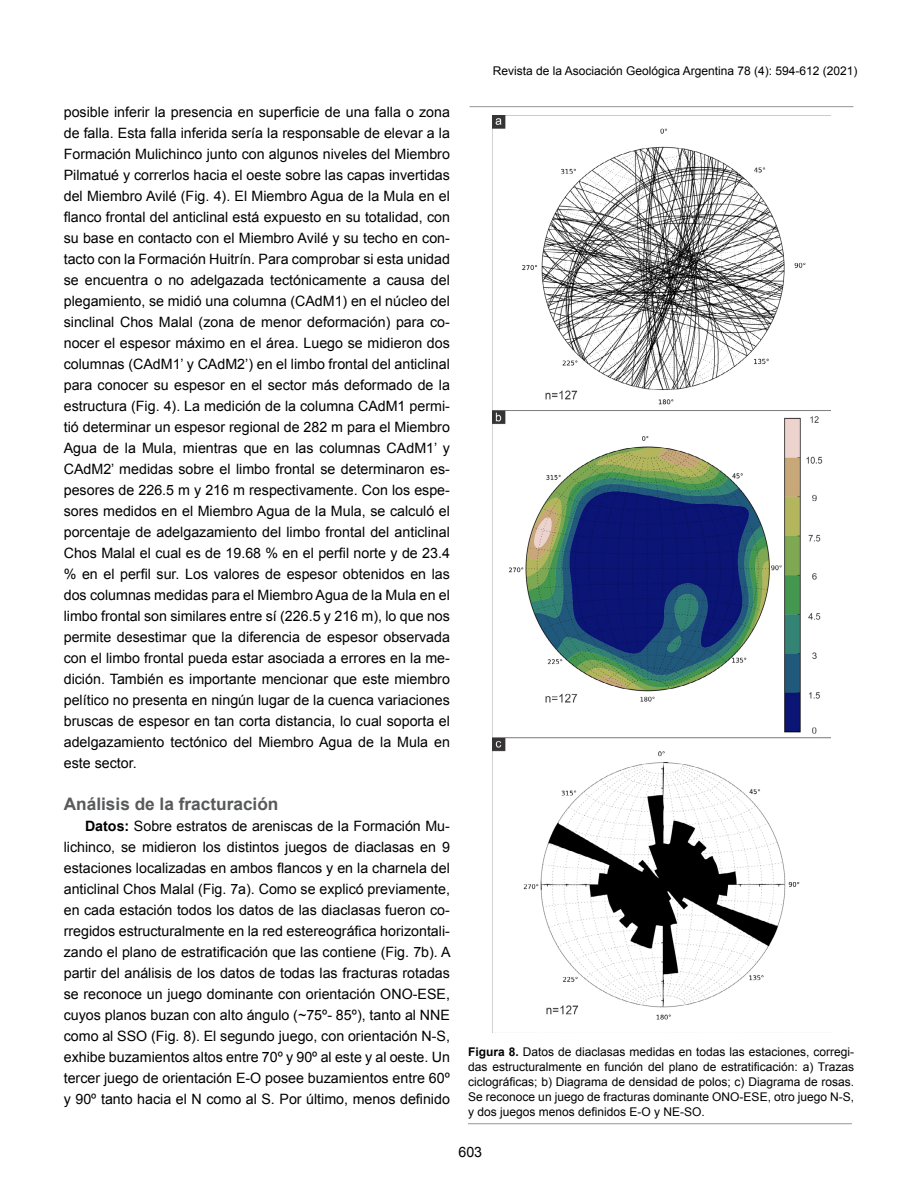
<style>
.page{position:relative;width:918px;height:1188px;background:#fff}
.page>*{position:absolute;margin:0;border:0;box-sizing:border-box;transform-origin:0 0}
.subtitulos{font:700 17.25px "Arial";color:#58595b}
.textos_san_serif{font:14.25px/21px "Arial";color:#000;text-align:justify}
.epigrafes{font:12px/15px "Arial";color:#000;text-align:justify}
.s1{font-weight:700}
</style>
<div class="page">
<img style="left:492px;top:116px;width:338px;height:916px">
<hr style="left:468px;top:1123px;width:384px;height:1px;background:#939598">
<hr style="left:470px;top:106px;width:383px;height:1px;background:#939598">
<p class="epigrafes" style="left:493px;top:63px;width:366px">Revista de la Asociación Geológica Argentina 78 (4): 594-612 (2021)</p>
<p class="textos_san_serif" style="left:64px;top:102px;width:388px">posible inferir la presencia en superficie de una falla o zona de falla. Esta falla inferida sería la responsable de elevar a la Formación Mulichinco junto con algunos niveles del Miembro Pilmatué y correrlos hacia el oeste sobre las capas invertidas del Miembro Avilé (Fig. 4). El Miembro Agua de la Mula en el flanco frontal del anticlinal está expuesto en su totalidad, con su base en contacto con el Miembro Avilé y su techo en con&shy;tacto con la Formación Huitrín. Para comprobar si esta unidad se encuentra o no adelgazada tectónicamente a causa del plegamiento, se midió una columna (CAdM1) en el núcleo del sinclinal Chos Malal (zona de menor deformación) para co&shy;nocer el espesor máximo en el área. Luego se midieron dos columnas (CAdM1’ y CAdM2’) en el limbo frontal del anticlinal para conocer su espesor en el sector más deformado de la estructura (Fig. 4). La medición de la columna CAdM1 permi&shy;tió determinar un espesor regional de 282 m para el Miembro Agua de la Mula, mientras que en las columnas CAdM1’ y CAdM2’ medidas sobre el limbo frontal se determinaron es&shy;pesores de 226.5 m y 216 m respectivamente. Con los espe&shy;sores medidos en el Miembro Agua de la Mula, se calculó el porcentaje de adelgazamiento del limbo frontal del anticlinal Chos Malal el cual es de 19.68 % en el perfil norte y de 23.4 % en el perfil sur. Los valores de espesor obtenidos en las dos columnas medidas para el Miembro Agua de la Mula en el limbo frontal son similares entre sí (226.5 y 216 m), lo que nos permite desestimar que la diferencia de espesor observada con el limbo frontal pueda estar asociada a errores en la me&shy;dición. También es importante mencionar que este miembro pelítico no presenta en ningún lugar de la cuenca variaciones bruscas de espesor en tan corta distancia, lo cual soporta el adelgazamiento tectónico del Miembro Agua de la Mula en este sector.</p>
<p class="subtitulos" style="left:64px;top:792px;width:216px">Análisis de la fracturación</p>
<p class="textos_san_serif" style="left:64px;top:816px;width:389px;text-indent:21px"><span class="s1">Datos:</span> Sobre estratos de areniscas de la Formación Mu&shy;lichinco, se midieron los distintos juegos de diaclasas en 9 estaciones localizadas en ambos flancos y en la charnela del anticlinal Chos Malal (Fig. 7a). Como se explicó previamente, en cada estación todos los datos de las diaclasas fueron co&shy;rregidos estructuralmente en la red estereográfica horizontali&shy;zando el plano de estratificación que las contiene (Fig. 7b). A partir del análisis de los datos de todas las fracturas rotadas se reconoce un juego dominante con orientación ONO-ESE, cuyos planos buzan con alto ángulo (~75º- 85º), tanto al NNE como al SSO (Fig. 8). El segundo juego, con orientación N-S, exhibe buzamientos altos entre 70º y 90º al este y al oeste. Un tercer juego de orientación E-O posee buzamientos entre 60º y 90º tanto hacia el N como al S. Por último, menos definido</p>
<p class="epigrafes" style="left:468px;top:1044px;width:388px"><span class="s1">Figura 8.</span> Datos de diaclasas medidas en todas las estaciones, corregi&shy;das estructuralmente en función del plano de estratificación: a) Trazas ciclográficas; b) Diagrama de densidad de polos; c) Diagrama de rosas.<br>Se reconoce un juego de fracturas dominante ONO-ESE, otro juego N-S, y dos juegos menos definidos E-O y NE-SO.</p>
<p class="textos_san_serif" style="left:458px;top:1141px;width:25px">603</p>
</div>
